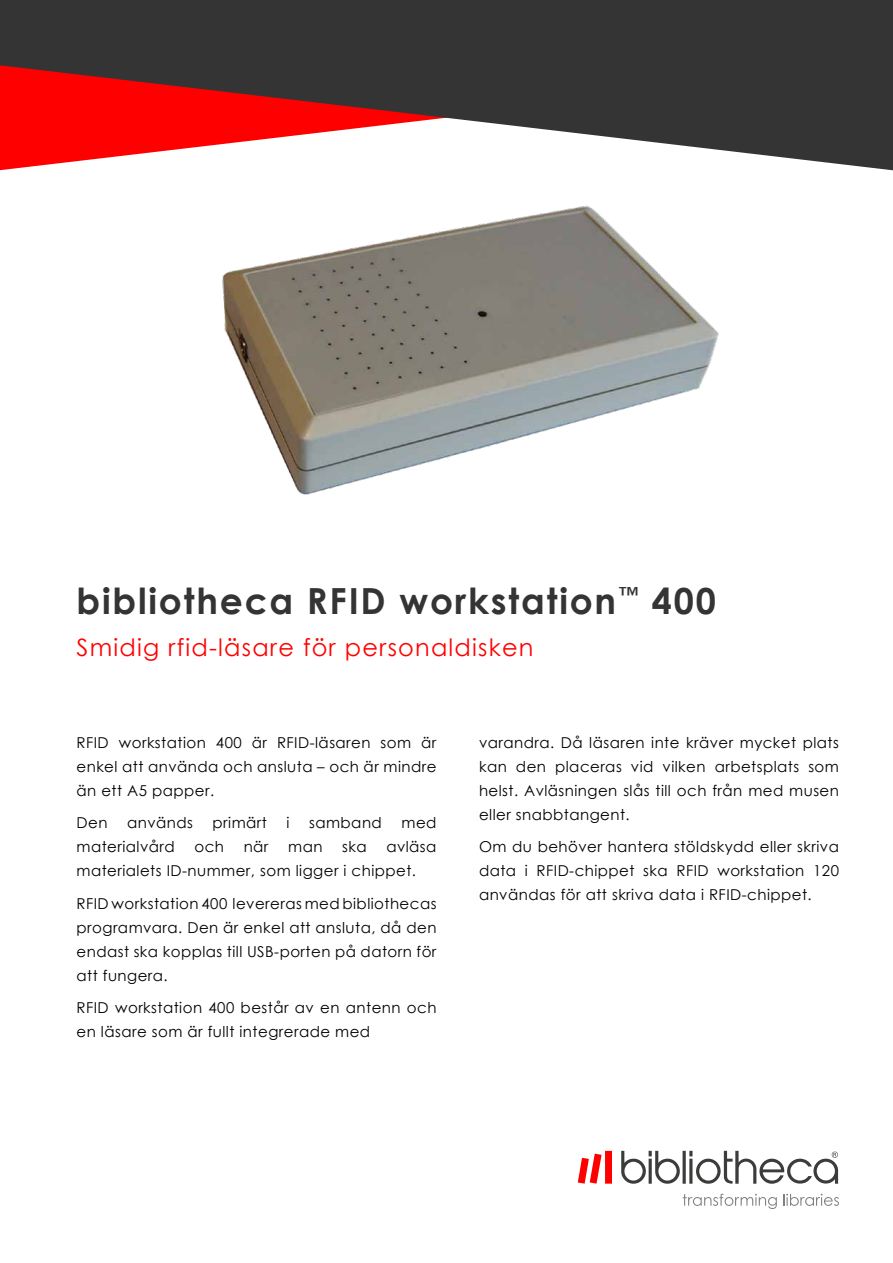
<style>
.page{position:relative;width:893px;height:1263px;background:#fff}
.page>*{position:absolute;margin:0;border:0;box-sizing:border-box;transform-origin:0 0}
.t1{font:700 36px "Century Gothic";letter-spacing:.05em;color:#343434}
.t2{font:24px "Century Gothic";letter-spacing:.05em;color:#f00}
.t3{font:15px/24px "Century Gothic";letter-spacing:.03em;color:#000;text-align:justify}
</style>
<div class="page">
<svg style="left:0;top:0;width:893px;height:170px;fill:#343434"></svg>
<svg style="left:683px;top:1194px;width:94px;height:15px"></svg>
<svg style="left:783px;top:1194px;width:56px;height:12px"></svg>
<svg style="left:621px;top:1151px;width:59px;height:33px"></svg>
<hr style="left:683px;top:1151px;width:3px;height:33px;background:#3c3c3b">
<svg style="left:689px;top:1151px;width:149px;height:33px"></svg>
<svg style="left:578px;top:1151px;width:34px;height:33px"></svg>
<img style="left:222px;top:205px;width:497px;height:290px">
<h1 class="t1" style="left:77px;top:573px;width:641px">bibliotheca RFID workstation<sup>™</sup> 400</h1>
<h2 class="t2" style="left:77px;top:631px;width:458px">Smidig rfid-läsare för personaldisken</h2>
<p class="t3" style="left:77px;top:730px;width:361px">RFID workstation 400 är RFID-läsaren som är enkel att använda och ansluta – och är mindre än ett A5 papper.</p>
<p class="t3" style="left:77px;top:810px;width:32px">Den</p>
<p class="t3" style="left:127px;top:810px;width:67px">används</p>
<p class="t3" style="left:213px;top:810px;width:56px">primärt</p>
<p class="t3" style="left:287px;top:810px;width:4px">i</p>
<p class="t3" style="left:309px;top:810px;width:74px">samband</p>
<p class="t3" style="left:401px;top:810px;width:36px">med</p>
<p class="t3" style="left:77px;top:834px;width:100px">materialvård</p>
<p class="t3" style="left:194px;top:834px;width:31px">och</p>
<p class="t3" style="left:244px;top:834px;width:26px">när</p>
<p class="t3" style="left:288px;top:834px;width:36px">man</p>
<p class="t3" style="left:342px;top:834px;width:26px">ska</p>
<p class="t3" style="left:77px;top:834px;width:361px;text-indent:310px">avläsa materialets ID-nummer, som ligger i chippet.</p>
<p class="t3" style="left:77px;top:891px;width:361px">RFID workstation 400 levereras med bibliothecas programvara. Den är enkel att ansluta, då den endast ska kopplas till USB-porten på datorn för att fungera.</p>
<p class="t3" style="left:77px;top:995px;width:361px">RFID workstation 400 består av en antenn och en läsare som är fullt integrerade med</p>
<p class="t3" style="left:479px;top:730px;width:361px">varandra. Då läsaren inte kräver mycket plats kan den placeras vid vilken arbetsplats som helst. Avläsningen slås till och från med musen eller snabbtangent.</p>
<p class="t3" style="left:479px;top:834px;width:361px">Om du behöver hantera stöldskydd eller skriva data i RFID-chippet ska RFID workstation 120 användas för att skriva data i RFID-chippet.</p>
</div>
